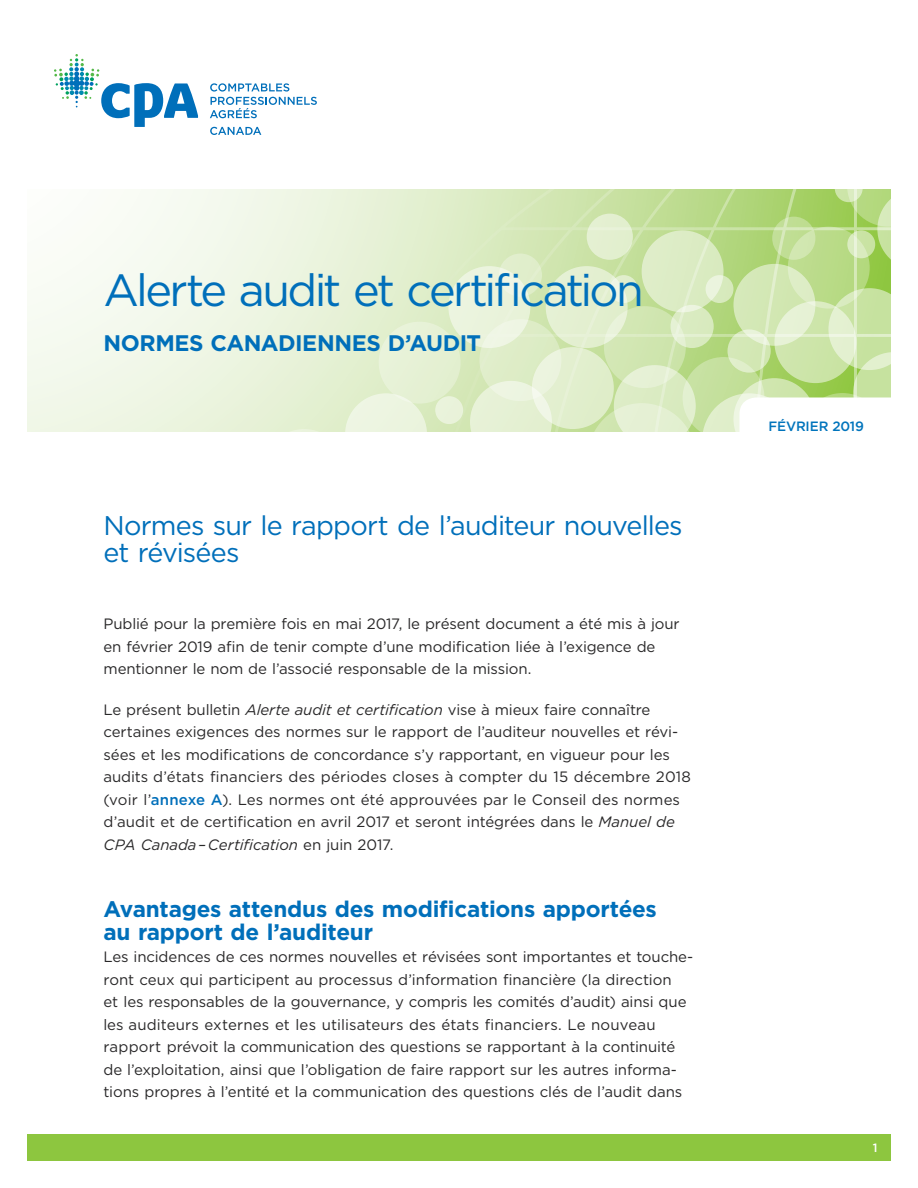
<style>
.page{position:relative;width:918px;height:1188px;background:#fff}
.page>*{position:absolute;margin:0;border:0;box-sizing:border-box;transform-origin:0 0}
.t1{font:45px "Gotham";letter-spacing:-.06em;color:#006fba}
.t2{font:27px/27px "Gotham";letter-spacing:-.03em;color:#006fba}
.t3{font:700 22.5px/22.5px "Gotham";letter-spacing:-.015em;color:#006fba}
.t4{font:15px/22.5px "Gotham";letter-spacing:-.005em;color:#292829}
.t5{font:500 13.5px "Gotham";letter-spacing:-.01em;color:#0074bc}
.t6{font:500 12px "Gotham";color:#fff}
.s1{font-style:italic}
.s2{font-weight:500;color:#006fba}
</style>
<div class="page">
<div style="left:27px;top:1134px;width:864px;height:27px;background:#8dc63f"></div>
<svg style="left:210px;top:83px;width:107px;height:35px"></svg>
<svg style="left:54px;top:54px;width:144px;height:73px"></svg>
<svg style="left:210px;top:127px;width:51px;height:8px"></svg>
<div style="left:27px;top:189px;width:864px;height:243px;background:linear-gradient(to bottom,#f7fbf2,#ecf4e0)"></div>
<svg style="left:317px;top:189px;width:574px;height:243px;background:#d3e7b6"></svg>
<div style="left:479px;top:319px;width:82px;height:82px;background:#deecc6;border-radius:50%"></div>
<div style="left:532px;top:347px;width:82px;height:82px;background:linear-gradient(to bottom,#e7f1d7,#e0eecb);border-radius:50%"></div>
<svg style="left:470px;top:381px;width:82px;height:51px;background:#e6f0d5"></svg>
<div style="left:448px;top:266px;width:82px;height:82px;background:#ebf4de;border-radius:50%"></div>
<svg style="left:788px;top:227px;width:82px;height:82px;background:#badb8a"></svg>
<svg style="left:499px;top:254px;width:43px;height:43px"></svg>
<svg style="left:772px;top:217px;width:43px;height:43px"></svg>
<div style="left:706px;top:275px;width:27px;height:28px;background:#d7eabd;border-radius:50%"></div>
<div style="left:435px;top:396px;width:28px;height:28px;background:#e9f2da;border-radius:50%"></div>
<div style="left:610px;top:275px;width:28px;height:28px;background:#e0eecc;border-radius:50%"></div>
<div style="left:379px;top:322px;width:82px;height:82px;background:#e6f1d5;border-radius:50%"></div>
<div style="left:546px;top:266px;width:82px;height:82px;background:#e4f0d2;border-radius:50%"></div>
<svg style="left:733px;top:264px;width:82px;height:82px"></svg>
<svg style="left:642px;top:230px;width:82px;height:82px;background:#dcecc5"></svg>
<svg style="left:835px;top:189px;width:56px;height:81px;background:#b7da85"></svg>
<svg style="left:263px;top:393px;width:164px;height:39px;background:#e6f1d6"></svg>
<div style="left:587px;top:214px;width:46px;height:46px;background:#e3efd0;border-radius:50%"></div>
<svg style="left:588px;top:288px;width:303px;height:144px"></svg>
<h1 class="t1" style="left:104px;top:261px;width:542px">Alerte audit et certification</h1>
<h3 class="t3" style="left:104px;top:332px;width:379px">NORMES CANADIENNES D’AUDIT</h3>
<h2 class="t2" style="left:104px;top:511px;width:581px">Normes sur le rapport de l’auditeur nouvelles et révisées</h2>
<p class="t4" style="left:104px;top:612px;width:578px">Publié pour la première fois en mai 2017, le présent document a été mis à jour en février 2019 afin de tenir compte d’une modification liée à l’exigence de mentionner le nom de l’associé responsable de la mission.</p>
<p class="t4" style="left:103px;top:698px;width:589px">Le présent bulletin <span class="s1">Alerte audit et certification</span> vise à mieux faire connaître certaines exigences des normes sur le rapport de l’auditeur nouvelles et révi&shy;sées et les modifications de concordance s’y rapportant, en vigueur pour les audits d’états financiers des périodes closes à compter du 15 décembre 2018 (voir l’<span class="s2">annexe A</span>). Les normes ont été approuvées par le Conseil des normes d’audit et de certification en avril 2017 et seront intégrées dans le <span class="s1">Manuel de CPA Canada – Certification</span> en juin 2017.</p>
<h3 class="t3" style="left:104px;top:898px;width:555px">Avantages attendus des modifications apportées au rapport de l’auditeur</h3>
<p class="t4" style="left:104px;top:945px;width:591px">Les incidences de ces normes nouvelles et révisées sont importantes et touche&shy;ront ceux qui participent au processus d’information financière (la direction<br>et les responsables de la gouvernance, y compris les comités d’audit) ainsi que les auditeurs externes et les utilisateurs des états financiers. Le nouveau rapport prévoit la communication des questions se rapportant à la continuité de l’exploitation, ainsi que l’obligation de faire rapport sur les autres informa&shy;tions propres à l’entité et la communication des questions clés de l’audit dans</p>
<p class="t5" style="left:769px;top:417px;width:97px">FÉVRIER 2019</p>
<p class="t6" style="left:873px;top:1140px;width:6px">1</p>
</div>
